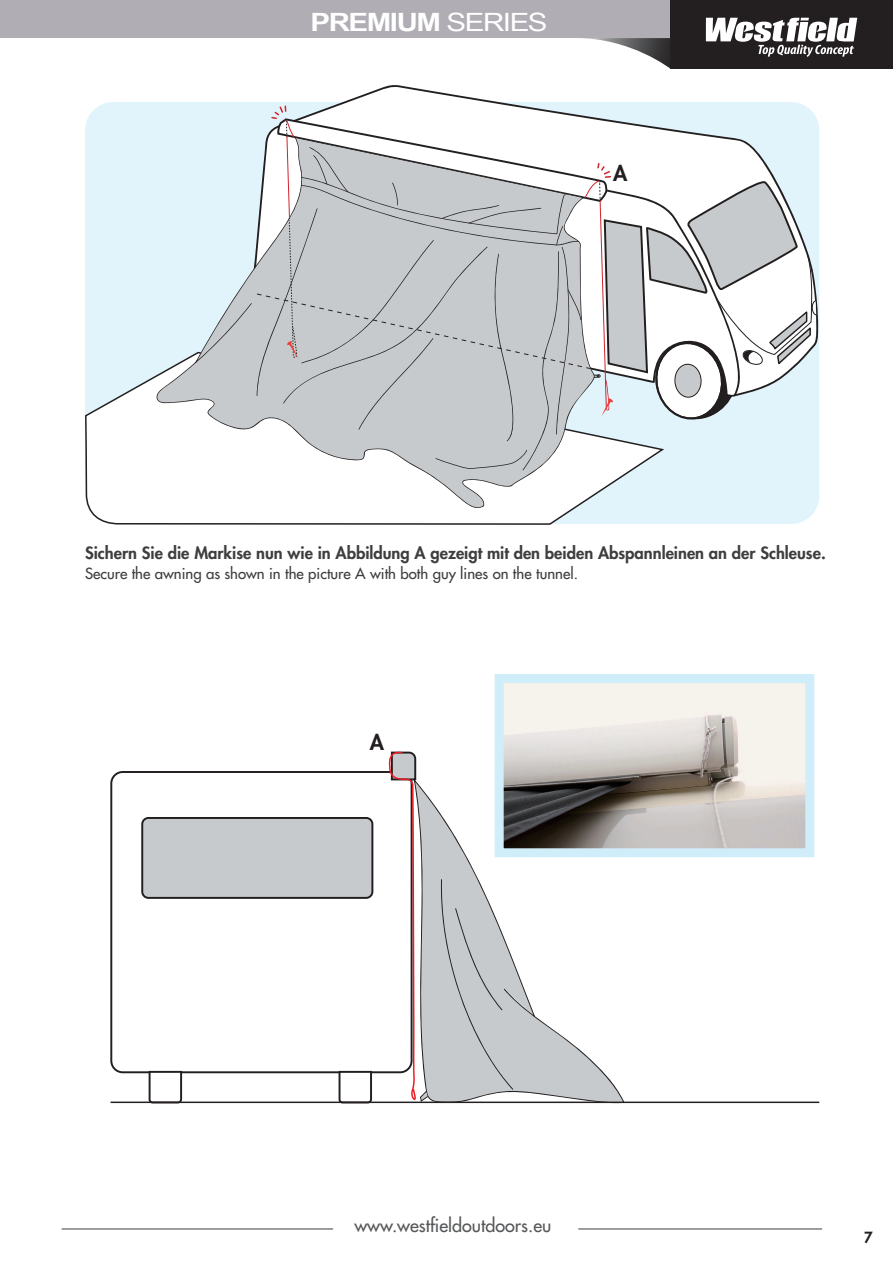
<style>
.page{position:relative;width:893px;height:1263px;background:#fff}
.page>*{position:absolute;margin:0;border:0;box-sizing:border-box;transform-origin:0 0}
.t1{font:700 25.2px "Arial Narrow";letter-spacing:-.04em;color:#fff;scale:1.43 1}
.t2{font:800 21px "Futura Std";color:#231f20}
.t3{font:500 18px "Futura LT Pro";color:#57585a}
.t4{font:800 16.5px "Futura Std";color:#3e3e3f}
.t5{font:500 15px "Futura Std";color:#3e3e3f}
.t6{font:800 15px "Futura Std";color:#231f20}
.s1{font-weight:400}
</style>
<div class="page">
<div style="left:0;top:0;width:893px;height:38px;background:#b1adb4"></div>
<div style="left:670px;top:0;width:223px;height:69px;background:#231f20"></div>
<svg style="left:706px;top:18px;width:151px;height:39px"></svg>
<hr style="left:62px;top:1228px;width:271px;height:1px;background:#3e3e3f">
<hr style="left:578px;top:1228px;width:244px;height:1px;background:#3e3e3f">
<svg style="left:583px;top:38px;width:87px;height:31px"></svg>
<div style="left:85px;top:102px;width:734px;height:422px;background:#e1f4fc;border-radius:28px"></div>
<svg style="left:85px;top:376px;width:548px;height:149px"></svg>
<svg style="left:335px;top:85px;width:483px;height:257px"></svg>
<svg style="left:156px;top:356px;width:439px;height:152px;fill:#fff"></svg>
<svg style="left:190px;top:105px;width:627px;height:365px"></svg>
<div style="left:110px;top:771px;width:303px;height:302px;border:2px solid #231f20;border-radius:11px"></div>
<svg style="left:148px;top:1070px;width:35px;height:34px"></svg>
<svg style="left:338px;top:1070px;width:35px;height:34px"></svg>
<div style="left:142px;top:818px;width:230px;height:80px;background:#c7cacc;border-radius:6px"></div>
<div style="left:141px;top:817px;width:232px;height:82px;border:2px solid #221e1f;border-radius:6px"></div>
<svg style="left:428px;top:779px;width:196px;height:322px"></svg>
<svg style="left:440px;top:879px;width:73px;height:211px"></svg>
<svg style="left:387px;top:751px;width:41px;height:350px"></svg>
<img style="left:505px;top:684px;width:299px;height:163px">
<div style="left:495px;top:674px;width:319px;height:183px;border:9px solid #d0edfa"></div>
<hr style="left:111px;top:1101px;width:708px;height:2px;background:#231f20">
<h1 class="t1" style="left:310px;top:3px;width:167px">PREMIUM <span class="s1">SERIES</span></h1>
<p class="t2" style="left:613px;top:160px;width:16px">A</p>
<p class="t4" style="left:85px;top:542px;width:742px">Sichern Sie die Markise nun wie in Abbildung A gezeigt mit den beiden Abspannleinen an der Schleuse.</p>
<p class="t5" style="left:85px;top:564px;width:494px">Secure the awning as shown in the picture A with both guy lines on the tunnel.</p>
<p class="t2" style="left:370px;top:729px;width:16px">A</p>
<p class="t3" style="left:354px;top:1212px;width:198px">www.westfieldoutdoors.eu</p>
<p class="t6" style="left:864px;top:1228px;width:10px">7</p>
</div>
